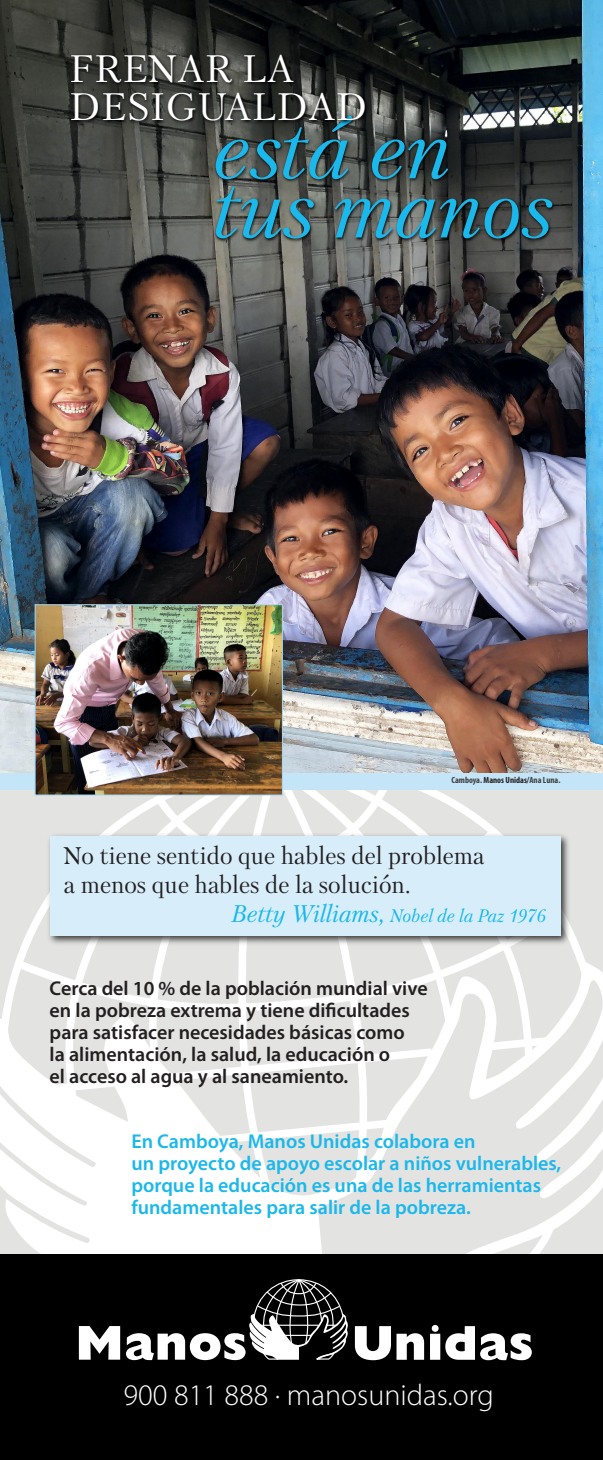
<style>
.page{position:relative;width:603px;height:1460px;background:#fff}
.page>*{position:absolute;margin:0;border:0;box-sizing:border-box;transform-origin:0 0}
.t1{font:italic 82px "Petersburg";color:#1ab8eb}
.t2{font:38.2px "Petersburg";letter-spacing:.01em;color:#fff}
.t3{font:300 30px "Myriad Pro";color:#fff}
.t4{font:24px "Petersburg";color:#231f20}
.t5{font:600 20px "Myriad Pro";color:#231f20}
.t6{font:600 20px/22px "Myriad Pro";color:#1ab8eb}
.t7{font:italic 18px "Petersburg";color:#1ab8eb}
.t8{font:700 condensed 9px "Myriad Pro";color:#3e3e3f}
.s1{color:#231f20}
.s2{font-size:24px}
</style>
<div class="page">
<svg style="left:0;top:789px;width:594px;height:171px;background:#e3e4e3"></svg>
<svg style="left:65px;top:821px;width:438px;height:12px"></svg>
<svg style="left:151px;top:789px;width:246px;height:44px"></svg>
<svg style="left:12px;top:905px;width:554px;height:55px;background:#e7e7e6"></svg>
<svg style="left:0;top:960px;width:602px;height:294px;fill:#e3e3e2"></svg>
<div style="left:0;top:744px;width:602px;height:45px;background:#c4e5f8"></div>
<img style="left:0;top:0;width:602px;height:772px">
<img style="left:46px;top:833px;width:525px;height:114px">
<div style="left:50px;top:836px;width:510px;height:100px;background:#d7eefa"></div>
<div style="left:0;top:1254px;width:602px;height:206px;background:#000"></div>
<svg style="left:79px;top:1326px;width:41px;height:34px"></svg>
<svg style="left:355px;top:1326px;width:69px;height:34px"></svg>
<svg style="left:430px;top:1325px;width:44px;height:35px"></svg>
<svg style="left:480px;top:1333px;width:51px;height:27px"></svg>
<svg style="left:126px;top:1279px;width:222px;height:81px"></svg>
<img style="left:37px;top:606px;width:244px;height:187px">
<div style="left:35px;top:604px;width:248px;height:191px;border:1px solid #9fd7f4"></div>
<img style="left:171px;top:102px;width:431px;height:202px">
<img style="left:56px;top:45px;width:382px;height:114px">
<p class="t2" style="left:69px;top:52px;width:226px">FRENAR LA</p>
<p class="t2" style="left:69px;top:91px;width:299px">DESIGUALDAD</p>
<p class="t1" style="left:213px;top:115px;width:238px">está en</p>
<p class="t1" style="left:213px;top:174px;width:340px">tus manos</p>
<p class="t8" style="left:451px;top:776px;width:110px">Camboya. <span class="s1">Manos Unidas/</span>Ana Luna.</p>
<p class="t4" style="left:64px;top:845px;width:422px">No tiene sentido que hables del problema</p>
<p class="t4" style="left:64px;top:874px;width:348px">a menos que hables de la solución.</p>
<p class="t7" style="left:231px;top:908px;width:316px"><span class="s2">Betty Williams,</span> Nobel de la Paz 1976</p>
<p class="t5" style="left:50px;top:981px;width:379px">Cerca del 10 % de la población mundial vive</p>
<p class="t5" style="left:50px;top:1003px;width:361px">en la pobreza extrema y tiene dificultades</p>
<p class="t5" style="left:50px;top:1025px;width:356px">para satisfacer necesidades básicas como</p>
<p class="t5" style="left:50px;top:1047px;width:342px">la alimentación, la salud, la educación o</p>
<p class="t5" style="left:50px;top:1069px;width:300px">el acceso al agua y al saneamiento.</p>
<p class="t6" style="left:131px;top:1132px;width:345px">En Camboya, Manos Unidas colabora en</p>
<p class="t6" style="left:131px;top:1154px;width:431px">un proyecto de apoyo escolar a niños vulnerables, porque la educación es una de las herramientas fundamentales para salir de la pobreza.</p>
<p class="t3" style="left:123px;top:1383px;width:371px">900 811 888 · manosunidas.org</p>
</div>
